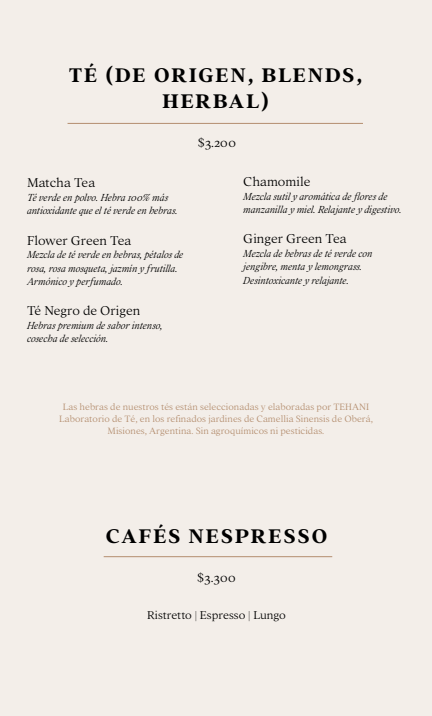
<style>
.page{position:relative;width:432px;height:716px;background:#fff}
.page>*{position:absolute;margin:0;border:0;box-sizing:border-box;transform-origin:0 0}
.t1{font:700 21.6px/26px "Addington CF";letter-spacing:.1em;color:#000;text-align:center}
.t2{font:100 14px "Addington CF";color:#000}
.t3{font:100 12.4px "Addington CF";color:#000}
.t4{font:italic 100 11.2px/13.6px "Addington CF";color:#000}
.t5{font:100 10px/12px "Addington CF";color:#b48e6f;text-align:center}
</style>
<div class="page">
<div style="left:0;top:0;width:432px;height:715px;background:#f3eee9"></div>
<hr style="left:68px;top:123px;width:295px;height:1px;background:#b48e6f">
<hr style="left:104px;top:555px;width:228px;height:2px;background:#b48e6f">
<h1 class="t1" style="left:69px;top:62px;width:294px">TÉ (DE ORIGEN, BLENDS,<br>HERBAL)</h1>
<p class="t2" style="left:27px;top:173px;width:70px">Matcha Tea</p>
<p class="t4" style="left:27px;top:190px;width:152px">Té verde en polvo. Hebra 100% más antioxidante que el té verde en hebras.</p>
<p class="t2" style="left:27px;top:230px;width:106px">Flower Green Tea</p>
<p class="t4" style="left:27px;top:247px;width:158px">Mezcla de té verde en hebras, pétalos de rosa, rosa mosqueta, jazmín y frutilla.<br>Armónico y perfumado.</p>
<p class="t2" style="left:27px;top:300px;width:115px">Té Negro de Origen</p>
<p class="t4" style="left:27px;top:317px;width:137px">Hebras premium de sabor intenso, cosecha de selección.</p>
<p class="t2" style="left:198px;top:133px;width:40px">$3.200</p>
<p class="t2" style="left:243px;top:172px;width:69px">Chamomile</p>
<p class="t4" style="left:243px;top:188px;width:160px">Mezcla sutil y aromática de flores de manzanilla y miel. Relajante y digestivo.</p>
<p class="t2" style="left:243px;top:229px;width:105px">Ginger Green Tea</p>
<p class="t4" style="left:243px;top:245px;width:131px">Mezcla de hebras de té verde con jengibre, menta y lemongrass.<br>Desintoxicante y relajante.</p>
<p class="t5" style="left:59px;top:400px;width:315px">Las hebras de nuestros tés están seleccionadas y elaboradas por TEHANI<br>Laboratorio de Té, en los refinados jardines de Camellia Sinensis de Oberá,<br>Misiones, Argentina. Sin agroquímicos ni pesticidas.</p>
<h1 class="t1" style="left:106px;top:522px;width:223px">CAFÉS NESPRESSO</h1>
<p class="t2" style="left:197px;top:566px;width:40px">$3.300</p>
<p class="t3" style="left:147px;top:605px;width:140px">Ristretto | Espresso | Lungo</p>
</div>
